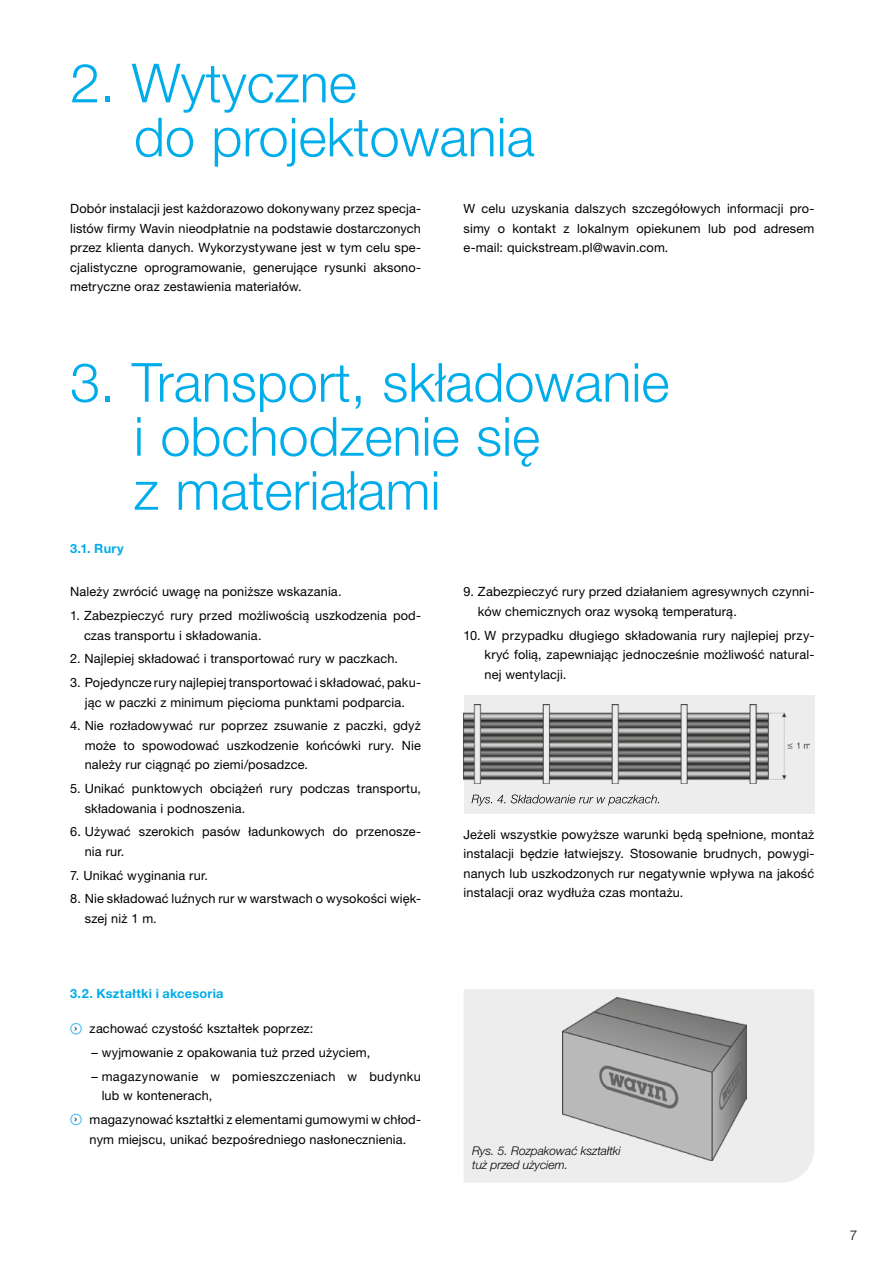
<style>
.page{position:relative;width:893px;height:1263px;background:#fff}
.page>*{position:absolute;margin:0;border:0;box-sizing:border-box;transform-origin:0 0}
.t1{font:300 54px/54px "Helvetica Neue LT Pro";color:#00ace9}
.t2{font:300 13.5px "Helvetica Neue LT Pro";color:#000}
.t3{font:12.75px/19.5px "Helvetica Neue LT Pro";letter-spacing:.01em;color:#000}
.t4{font:700 12.75px "Helvetica Neue LT Pro";letter-spacing:.025em;color:#00ace9}
.t5{font:italic 300 12px/14.4px "Helvetica Neue LT Pro";color:#000}
</style>
<div class="page">
<div style="left:70px;top:1023px;width:12px;height:11px;border:1px solid #5ec6f2;border-radius:50%"></div>
<svg style="left:73px;top:1025px;width:4px;height:7px"></svg>
<div style="left:70px;top:1113px;width:12px;height:12px;border:1px solid #5ec6f2;border-radius:50%"></div>
<svg style="left:73px;top:1117px;width:4px;height:6px"></svg>
<div style="left:464px;top:695px;width:350px;height:118px;background:#ededed"></div>
<div style="left:464px;top:989px;width:350px;height:194px;background:#ededed"></div>
<svg style="left:471px;top:794px;width:188px;height:11px"></svg>
<img style="left:464px;top:705px;width:345px;height:79px">
<img style="left:562px;top:998px;width:184px;height:162px">
<h1 class="t1" style="left:134px;top:55px;width:402px;text-indent:-64px">2. Wytyczne<br>do projektowania</h1>
<p class="t3" style="left:70px;top:199px;width:352px;text-align:justify">Dobór instalacji jest każdorazowo dokonywany przez specja&shy;listów firmy Wavin nieodpłatnie na podstawie dostarczonych przez klienta danych. Wykorzystywane jest w tym celu spe&shy;cjalistyczne oprogramowanie, generujące rysunki aksono&shy;metryczne oraz zestawienia materiałów.</p>
<p class="t3" style="left:464px;top:199px;width:352px;text-align:justify">W celu uzyskania dalszych szczegółowych informacji pro&shy;simy o kontakt z lokalnym opiekunem lub pod adresem e-mail: quickstream.pl@wavin.com.</p>
<h1 class="t1" style="left:134px;top:354px;width:537px;text-indent:-64px">3. Transport, składowanie i obchodzenie się<br>z materiałami</h1>
<p class="t4" style="left:70px;top:540px;width:55px">3.1. Rury</p>
<p class="t3" style="left:70px;top:582px;width:273px">Należy zwrócić uwagę na poniższe wskazania.</p>
<p class="t3" style="left:84px;top:605px;width:338px;text-indent:-14px">1. Zabezpieczyć rury przed możliwością uszkodzenia pod&shy;czas transportu i składowania.</p>
<p class="t3" style="left:70px;top:649px;width:329px">2. Najlepiej składować i transportować rury w paczkach.</p>
<p class="t3" style="left:70px;top:672px;width:352px;text-align:center">3. Pojedyncze rury najlepiej transportować i składować, paku&shy;jąc w paczki z minimum pięcioma punktami podparcia.</p>
<p class="t3" style="left:85px;top:716px;width:338px;text-align:justify;text-indent:-14px">4. Nie rozładowywać rur poprzez zsuwanie z paczki, gdyż może to spowodować uszkodzenie końcówki rury. Nie należy rur ciągnąć po ziemi/posadzce.</p>
<p class="t3" style="left:85px;top:778px;width:338px;text-indent:-15px">5. Unikać punktowych obciążeń rury podczas transportu, składowania i podnoszenia.</p>
<p class="t3" style="left:85px;top:822px;width:338px;text-indent:-15px">6. Używać szerokich pasów ładunkowych do przenosze&shy;nia rur.</p>
<p class="t3" style="left:70px;top:865px;width:139px">7. Unikać wyginania rur.</p>
<p class="t3" style="left:85px;top:889px;width:338px;text-indent:-15px">8. Nie składować luźnych rur w warstwach o wysokości więk&shy;szej niż 1 m.</p>
<p class="t4" style="left:70px;top:986px;width:155px">3.2. Kształtki i akcesoria</p>
<p class="t3" style="left:90px;top:1019px;width:225px">zachować czystość kształtek poprzez:</p>
<p class="t3" style="left:91px;top:1042px;width:280px">– wyjmowanie z opakowania tuż przed użyciem,</p>
<p class="t3" style="left:102px;top:1066px;width:321px;text-indent:-10px">– magazynowanie w pomieszczeniach w budynku lub w kontenerach,</p>
<p class="t3" style="left:90px;top:1109px;width:333px">magazynować kształtki z elementami gumowymi w chłod&shy;nym miejscu, unikać bezpośredniego nasłonecznienia.</p>
<p class="t3" style="left:478px;top:582px;width:338px;text-indent:-14px">9. Zabezpieczyć rury przed działaniem agresywnych czynni&shy;ków chemicznych oraz wysoką temperaturą.</p>
<p class="t3" style="left:485px;top:625px;width:331px;text-align:justify;text-indent:-21px">10. W przypadku długiego składowania rury najlepiej przy&shy;kryć folią, zapewniając jednocześnie możliwość natural&shy;nej wentylacji.</p>
<p class="t3" style="left:464px;top:824px;width:352px;text-align:justify">Jeżeli wszystkie powyższe warunki będą spełnione, montaż instalacji będzie łatwiejszy. Stosowanie brudnych, powygi&shy;nanych lub uszkodzonych rur negatywnie wpływa na jakość instalacji oraz wydłuża czas montażu.</p>
<p class="t5" style="left:472px;top:1143px;width:150px">Rys. 5. Rozpakować kształtki tuż przed użyciem.</p>
<p class="t2" style="left:850px;top:1227px;width:9px">7</p>
</div>
